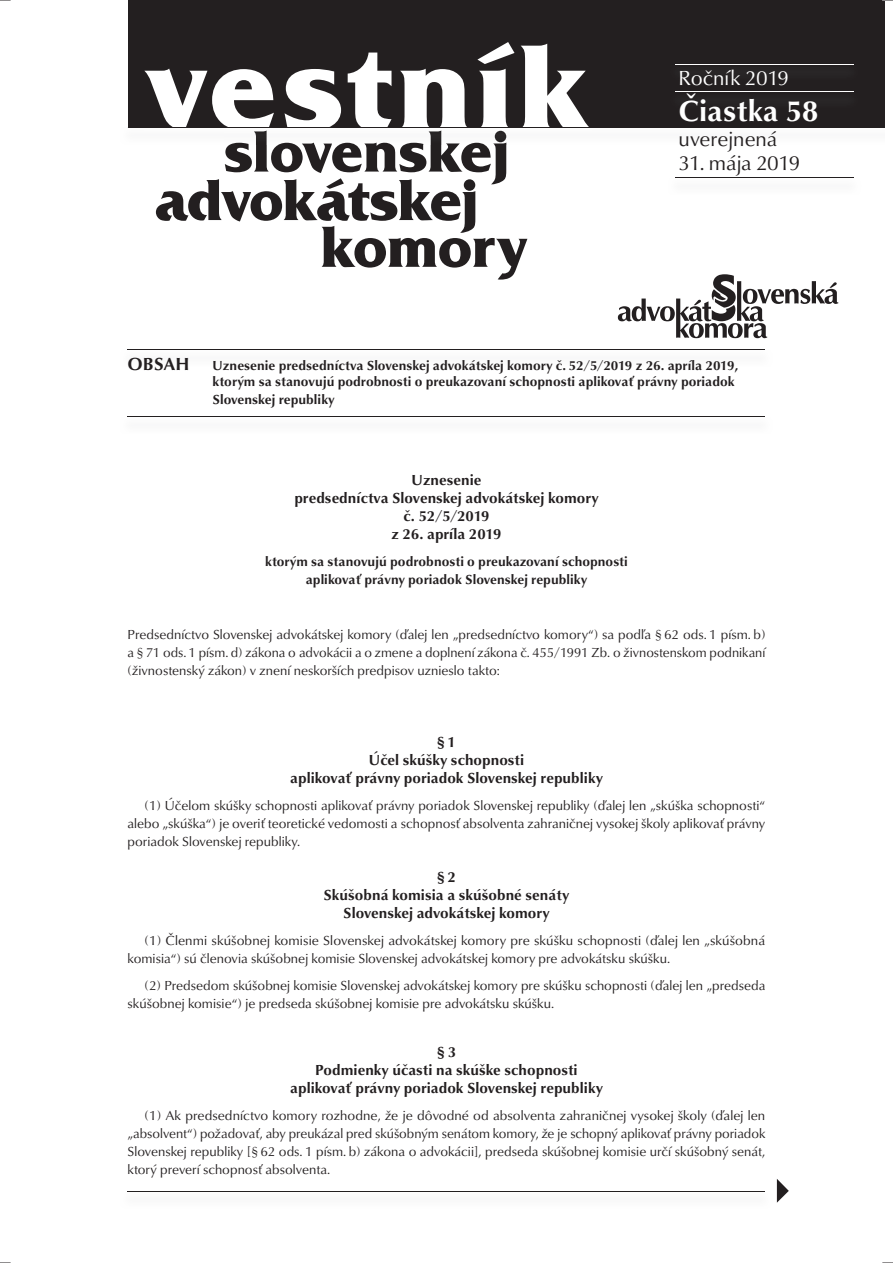
<style>
.page{position:relative;width:893px;height:1263px;background:#fff}
.page>*{position:absolute;margin:0;border:0;box-sizing:border-box;transform-origin:0 0}
.t1{font:700 125.25px "Friz Qua Itc TEE";letter-spacing:.03em;color:#fff}
.t2{font:700 60px/95.2px "Friz Qua Itc TEE";letter-spacing:-.025em;color:#231f20}
.t3{font:700 30px "URW Classico TEE";color:#fff}
.t4{font:21px "URW Classico TEE";letter-spacing:-.005em;color:#231f20}
.t5{font:21px "URW Classico TEE";letter-spacing:-.01em;color:#fff}
.t6{font:700 18px "URW Classico TEE";color:#231f20}
.t7{font:700 15px/18px "URW Classico TEE";color:#231f20;text-align:center}
.t8{font:13.5px/18px "URW Classico TEE";letter-spacing:.005em;color:#231f20;text-align:justify}
.t9{font:700 13.5px/16.2px "URW Classico TEE";color:#231f20}
</style>
<div class="page">
<div style="left:128px;top:0;width:756px;height:128px;background:#231f20"></div>
<hr style="left:675px;top:177px;width:179px;height:1px;background:#231f20">
<img style="left:231px;top:132px;width:275px;height:12px">
<img style="left:254px;top:130px;width:250px;height:2px">
<hr style="left:128px;top:349px;width:637px;height:1px;background:#231f20">
<hr style="left:128px;top:1191px;width:637px;height:1px;background:#231f20">
<hr style="left:675px;top:91px;width:179px;height:1px;background:#fff">
<hr style="left:675px;top:64px;width:179px;height:1px;background:#fff">
<svg style="left:777px;top:1179px;width:12px;height:24px"></svg>
<svg style="left:618px;top:274px;width:220px;height:64px"></svg>
<hr style="left:128px;top:416px;width:637px;height:1px;background:#231f20">
<h1 class="t1" style="left:145px;top:13px;width:447px">vestník</h1>
<h2 class="t2" style="left:320px;top:103px;width:209px;text-indent:-97px">slovenskej komory</h2>
<h2 class="t2" style="left:154px;top:152px;width:326px">advokátskej</h2>
<h3 class="t5" style="left:678px;top:65px;width:112px">Ročník 2019</h3>
<h3 class="t3" style="left:678px;top:99px;width:142px">Čiastka 58</h3>
<h3 class="t4" style="left:678px;top:127px;width:100px">uverejnená</h3>
<h3 class="t4" style="left:678px;top:151px;width:123px">31. mája 2019</h3>
<h3 class="t6" style="left:128px;top:357px;width:64px">OBSAH</h3>
<p class="t9" style="left:213px;top:359px;width:527px">Uznesenie predsedníctva Slovenskej advokátskej komory č. 52/5/2019 z 26. apríla 2019, ktorým sa stanovujú podrobnosti o preukazovaní schopnosti aplikovať právny poriadok</p>
<p class="t9" style="left:213px;top:393px;width:124px">Slovenskej republiky</p>
<p class="t7" style="left:294px;top:473px;width:306px">Uznesenie<br>predsedníctva Slovenskej advokátskej komory č. 52/5/2019<br>z 26. apríla 2019</p>
<p class="t9" style="left:265px;top:554px;width:364px;line-height:18px;text-align:center">ktorým sa stanovujú podrobnosti o preukazovaní schopnosti aplikovať právny poriadok Slovenskej republiky</p>
<p class="t8" style="left:128px;top:625px;width:639px">Predsedníctvo Slovenskej advokátskej komory (ďalej len „predsedníctvo komory“) sa podľa § 62 ods. 1 písm. b) a § 71 ods. 1 písm. d) zákona o advokácii a o zmene a doplnení zákona č. 455/1991 Zb. o živnostenskom podnikaní (živnostenský zákon) v znení neskorších predpisov uznieslo takto:</p>
<p class="t7" style="left:290px;top:734px;width:314px">§ 1<br>Účel skúšky schopnosti<br>aplikovať právny poriadok Slovenskej republiky</p>
<p class="t8" style="left:128px;top:796px;width:639px;text-indent:17px">(1) Účelom skúšky schopnosti aplikovať právny poriadok Slovenskej republiky (ďalej len „skúška schopnosti“ alebo „skúška“) je overiť teoretické vedomosti a schopnosť absolventa zahraničnej vysokej školy aplikovať právny poriadok Slovenskej republiky.</p>
<p class="t7" style="left:324px;top:869px;width:247px">§ 2<br>Skúšobná komisia a skúšobné senáty<br>Slovenskej advokátskej komory</p>
<p class="t8" style="left:128px;top:931px;width:639px;text-indent:17px">(1) Členmi skúšobnej komisie Slovenskej advokátskej komory pre skúšku schopnosti (ďalej len „skúšobná komisia“) sú členovia skúšobnej komisie Slovenskej advokátskej komory pre advokátsku skúšku.</p>
<p class="t8" style="left:128px;top:976px;width:639px;text-indent:17px">(2) Predsedom skúšobnej komisie Slovenskej advokátskej komory pre skúšku schopnosti (ďalej len „predseda skúšobnej komisie“) je predseda skúšobnej komisie pre advokátsku skúšku.</p>
<p class="t7" style="left:290px;top:1044px;width:314px">§ 3<br>Podmienky účasti na skúške schopnosti aplikovať právny poriadok Slovenskej republiky</p>
<p class="t8" style="left:128px;top:1106px;width:639px;text-indent:17px">(1) Ak predsedníctvo komory rozhodne, že je dôvodné od absolventa zahraničnej vysokej školy (ďalej len „absolvent“) požadovať, aby preukázal pred skúšobným senátom komory, že je schopný aplikovať právny poriadok Slovenskej republiky [§ 62 ods. 1 písm. b) zákona o advokácii], predseda skúšobnej komisie určí skúšobný senát, ktorý preverí schopnosť absolventa.</p>
</div>
